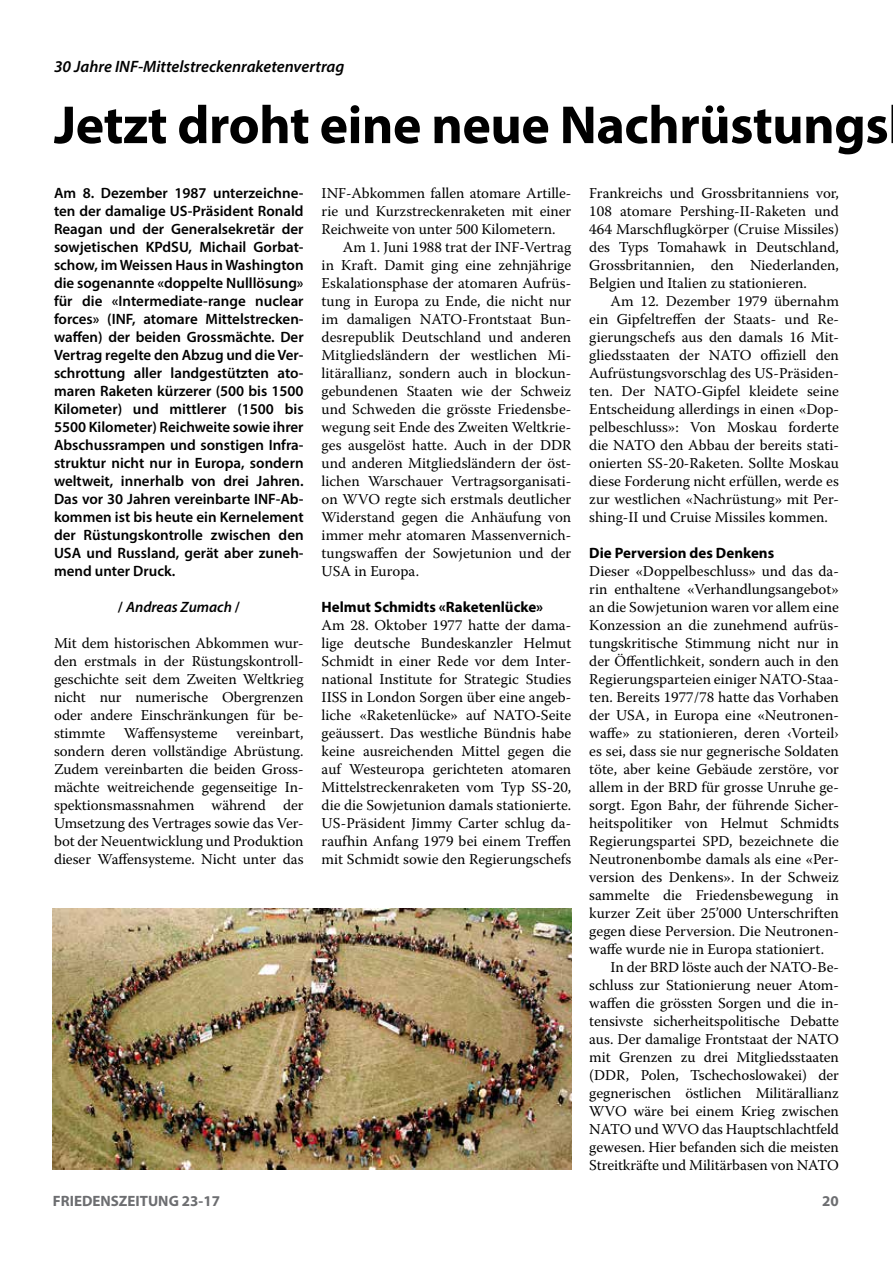
<style>
.page{position:relative;width:893px;height:1263px;background:#fff}
.page>*{position:absolute;margin:0;border:0;box-sizing:border-box;transform-origin:0 0}
.t1{font:700 54px "Myriad Pro";letter-spacing:-.01em;color:#000}
.t2{font:italic 600 16.5px "Myriad Pro";color:#000}
.t3{font:15px/18px "Warnock Pro";color:#000;text-align:justify}
.t4{font:600 15px/18px "Myriad Pro";color:#000;text-align:justify}
.t5{font:700 15px "Myriad Pro";color:#000}
.t6{font:700 15px "Myriad Pro";color:#6d6e71}
.t7{font:italic 600 15px "Myriad Pro";color:#000}
.s1{font-style:normal}
</style>
<div class="page">
<img style="left:53px;top:908px;width:518px;height:261px">
<p class="t2" style="left:54px;top:56px;width:292px">30 Jahre INF-Mittelstreckenraketenvertrag</p>
<h1 class="t1" style="left:54px;top:90px;width:836px">Jetzt droht eine neue Nachrüstungs</h1>
<p class="t4" style="left:54px;top:184px;width:251px">Am 8. Dezember 1987 unterzeichne&shy;ten der damalige US-Präsident Ronald Reagan und der Generalsekretär der sowjetischen KPdSU, Michail Gorbat&shy;schow, im Weissen Haus in Washington die sogenannte «doppelte Nulllösung» für die «Intermediate-range nuclear forces» (INF, atomare Mittelstrecken&shy;waffen) der beiden Grossmächte. Der Vertrag regelte den Abzug und die Ver&shy;schrottung aller landgestützten ato&shy;maren Raketen kürzerer (500 bis 1500<br>Kilometer) und mittlerer (1500 bis 5500 Kilometer) Reichweite sowie ihrer Abschussrampen und sonstigen Infra&shy;struktur nicht nur in Europa, sondern weltweit, innerhalb von drei Jahren.<br>Das vor 30 Jahren vereinbarte INF-Ab&shy;kommen ist bis heute ein Kernelement der Rüstungskontrolle zwischen den USA und Russland, gerät aber zuneh&shy;mend unter Druck.</p>
<p class="t7" style="left:118px;top:597px;width:123px"><span class="s1">/</span> Andreas Zumach <span class="s1">/</span></p>
<p class="t3" style="left:54px;top:634px;width:251px">Mit dem historischen Abkommen wur&shy;den erstmals in der Rüstungskontroll&shy;geschichte seit dem Zweiten Weltkrieg nicht nur numerische Obergrenzen oder andere Einschränkungen für be&shy;stimmte Waffensysteme vereinbart, sondern deren vollständige Abrüstung.<br>Zudem vereinbarten die beiden Gross&shy;mächte weitreichende gegenseitige In&shy;spektionsmassnahmen während der Umsetzung des Vertrages sowie das Ver&shy;bot der Neuentwicklung und Produktion dieser Waffensysteme. Nicht unter das</p>
<p class="t3" style="left:322px;top:184px;width:251px">INF-Abkommen fallen atomare Artille&shy;rie und Kurzstreckenraketen mit einer Reichweite von unter 500 Kilometern.</p>
<p class="t3" style="left:322px;top:238px;width:251px;text-indent:21px">Am 1. Juni 1988 trat der INF-Vertrag in Kraft. Damit ging eine zehnjährige Eskalationsphase der atomaren Aufrüs&shy;tung in Europa zu Ende, die nicht nur im damaligen NATO-Frontstaat Bun&shy;desrepublik Deutschland und anderen Mitgliedsländern der westlichen Mi&shy;litärallianz, sondern auch in blockun&shy;gebundenen Staaten wie der Schweiz und Schweden die grösste Friedensbe&shy;wegung seit Ende des Zweiten Weltkrie&shy;ges ausgelöst hatte. Auch in der DDR und anderen Mitgliedsländern der öst&shy;lichen Warschauer Vertragsorganisati&shy;on WVO regte sich erstmals deutlicher Widerstand gegen die Anhäufung von immer mehr atomaren Massenvernich&shy;tungswaffen der Sowjetunion und der USA in Europa.</p>
<p class="t5" style="left:322px;top:597px;width:223px">Helmut Schmidts «Raketenlücke»</p>
<p class="t3" style="left:322px;top:616px;width:251px">Am 28. Oktober 1977 hatte der dama&shy;lige deutsche Bundeskanzler Helmut Schmidt in einer Rede vor dem Inter&shy;national Institute for Strategic Studies IISS in London Sorgen über eine angeb&shy;liche «Raketenlücke» auf NATO-Seite geäussert. Das westliche Bündnis habe keine ausreichenden Mittel gegen die auf Westeuropa gerichteten atomaren Mittelstreckenraketen vom Typ SS-20, die die Sowjetunion damals stationierte.<br>US-Präsident Jimmy Carter schlug da&shy;raufhin Anfang 1979 bei einem Treffen mit Schmidt sowie den Regierungschefs</p>
<p class="t3" style="left:589px;top:184px;width:251px">Frankreichs und Grossbritanniens vor, 108 atomare Pershing-II-Raketen und 464 Marschflugkörper (Cruise Missiles) des Typs Tomahawk in Deutschland, Grossbritannien, den Niederlanden, Belgien und Italien zu stationieren.</p>
<p class="t3" style="left:589px;top:292px;width:251px;text-indent:21px">Am 12. Dezember 1979 übernahm ein Gipfeltreffen der Staats- und Re&shy;gierungschefs aus den damals 16 Mit&shy;gliedsstaaten der NATO offiziell den Aufrüstungsvorschlag des US-Präsiden&shy;ten. Der NATO-Gipfel kleidete seine Entscheidung allerdings in einen «Dop&shy;pelbeschluss»: Von Moskau forderte die NATO den Abbau der bereits stati&shy;onierten SS-20-Raketen. Sollte Moskau diese Forderung nicht erfüllen, werde es zur westlichen «Nachrüstung» mit Per&shy;shing-II und Cruise Missiles kommen.</p>
<p class="t5" style="left:589px;top:543px;width:186px">Die Perversion des Denkens</p>
<p class="t3" style="left:589px;top:562px;width:251px">Dieser «Doppelbeschluss» und das da-</p>
<p class="t3" style="left:589px;top:580px;width:251px">rin enthaltene «Verhandlungsangebot»</p>
<p class="t3" style="left:589px;top:598px;width:251px">an die Sowjetunion waren vor allem eine</p>
<p class="t3" style="left:589px;top:616px;width:251px">Konzession an die zunehmend aufrüs-</p>
<p class="t3" style="left:589px;top:634px;width:251px">tungskritische Stimmung nicht nur in</p>
<p class="t3" style="left:589px;top:652px;width:251px">der Öffentlichkeit, sondern auch in den</p>
<p class="t3" style="left:589px;top:670px;width:251px">Regierungsparteien einiger NATO-Staa-</p>
<p class="t3" style="left:589px;top:688px;width:251px">ten. Bereits 1977/78 hatte das Vorhaben</p>
<p class="t3" style="left:589px;top:706px;width:251px">der USA, in Europa eine «Neutronen-</p>
<p class="t3" style="left:589px;top:724px;width:251px">waffe» zu stationieren, deren ‹Vorteil›</p>
<p class="t3" style="left:589px;top:742px;width:251px">es sei, dass sie nur gegnerische Soldaten</p>
<p class="t3" style="left:589px;top:760px;width:251px">töte, aber keine Gebäude zerstöre, vor</p>
<p class="t3" style="left:589px;top:778px;width:251px">allem in der BRD für grosse Unruhe ge-</p>
<p class="t3" style="left:589px;top:796px;width:251px">sorgt. Egon Bahr, der führende Sicher-</p>
<p class="t3" style="left:589px;top:814px;width:251px">heitspolitiker von Helmut Schmidts</p>
<p class="t3" style="left:589px;top:832px;width:251px">Regierungspartei SPD, bezeichnete die</p>
<p class="t3" style="left:589px;top:850px;width:251px">Neutronenbombe damals als eine «Per-</p>
<p class="t3" style="left:589px;top:868px;width:251px">version des Denkens». In der Schweiz</p>
<p class="t3" style="left:589px;top:886px;width:251px">sammelte die Friedensbewegung in</p>
<p class="t3" style="left:589px;top:904px;width:251px">kurzer Zeit über 25’000 Unterschriften</p>
<p class="t3" style="left:589px;top:922px;width:251px">gegen diese Perversion. Die Neutronen-</p>
<p class="t3" style="left:589px;top:940px;width:236px">waffe wurde nie in Europa stationiert.</p>
<p class="t3" style="left:611px;top:958px;width:230px">In der BRD löste auch der NATO-Be-</p>
<p class="t3" style="left:589px;top:976px;width:251px">schluss zur Stationierung neuer Atom-</p>
<p class="t3" style="left:589px;top:994px;width:251px">waffen die grössten Sorgen und die in-</p>
<p class="t3" style="left:589px;top:1012px;width:251px">tensivste sicherheitspolitische Debatte</p>
<p class="t3" style="left:589px;top:1030px;width:251px">aus. Der damalige Frontstaat der NATO</p>
<p class="t3" style="left:589px;top:1048px;width:251px">mit Grenzen zu drei Mitgliedsstaaten</p>
<p class="t3" style="left:589px;top:1066px;width:251px">(DDR, Polen, Tschechoslowakei) der</p>
<p class="t3" style="left:589px;top:1084px;width:251px">gegnerischen östlichen Militärallianz</p>
<p class="t3" style="left:589px;top:1102px;width:251px">WVO wäre bei einem Krieg zwischen</p>
<p class="t3" style="left:589px;top:1120px;width:251px">NATO und WVO das Hauptschlachtfeld</p>
<p class="t3" style="left:589px;top:1138px;width:251px">gewesen. Hier befanden sich die meisten</p>
<p class="t3" style="left:589px;top:1156px;width:251px">Streitkräfte und Militärbasen von NATO</p>
<p class="t6" style="left:53px;top:1191px;width:169px">FRIEDENSZEITUNG 23-17</p>
<p class="t6" style="left:822px;top:1191px;width:18px">20</p>
</div>
